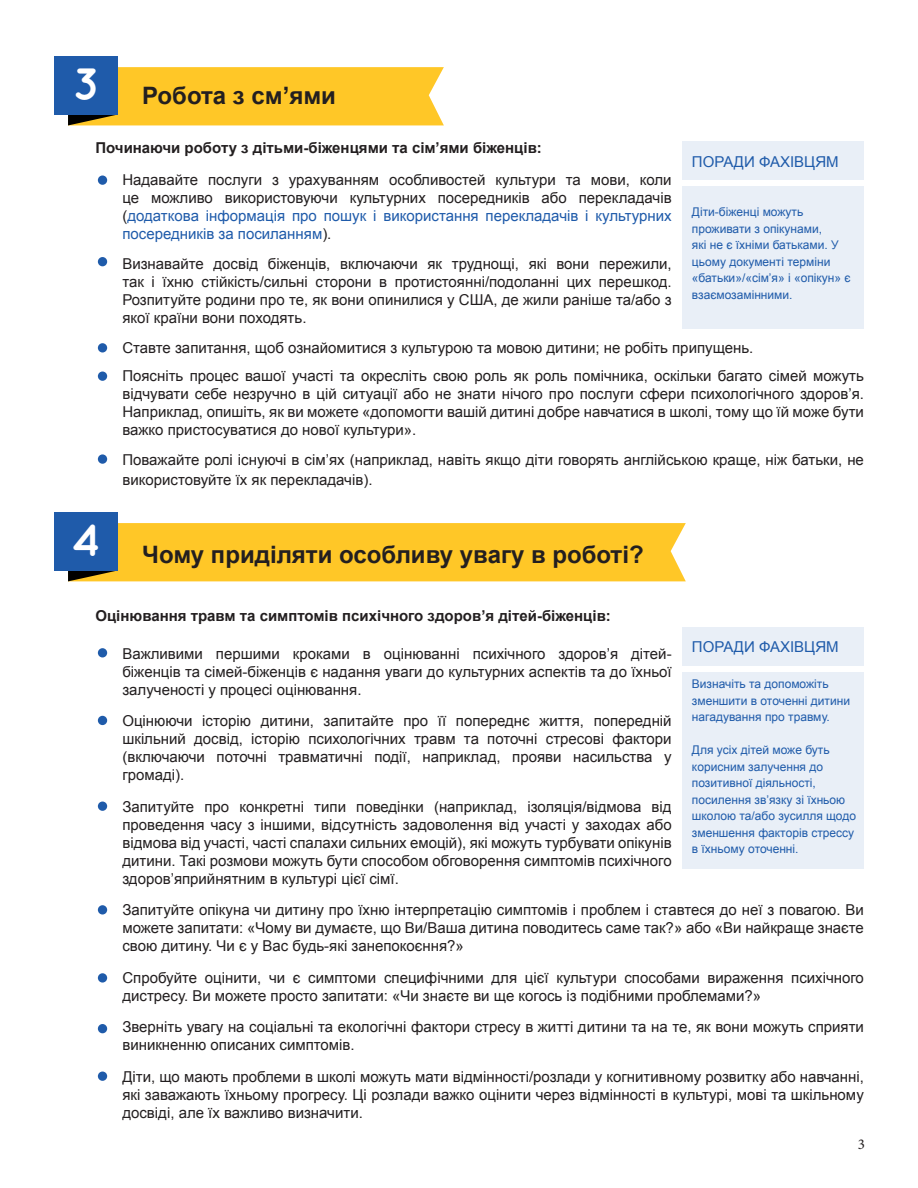
<style>
.page{position:relative;width:918px;height:1188px;background:#fff}
.page>*{position:absolute;margin:0;border:0;box-sizing:border-box;transform-origin:0 0}
.t1{font:700 45px "Quicksand";color:#fff}
.t2{font:700 24px "Arial";color:#231f20}
.t3{font:15px/18px "Arial";color:#231f20;text-align:justify}
.t4{font:700 15px "Arial";color:#231f20}
.t5{font:15px "Arial";color:#1f5baa}
.t6{font:15px "Minion Pro";color:#231f20}
.t7{font:12px/16.5px "Arial";color:#1f5baa}
.s1{color:#1f5baa}
</style>
<div class="page">
<div style="left:68px;top:67px;width:376px;height:58px;background:#ffc727"></div>
<div style="left:54px;top:56px;width:64px;height:59px;background:#1f5baa"></div>
<div style="left:68px;top:523px;width:618px;height:58px;background:#ffc727"></div>
<div style="left:54px;top:512px;width:64px;height:59px;background:#1f5baa"></div>
<div style="left:98px;top:176px;width:9px;height:9px;background:#1f5baa;border-radius:50%"></div>
<div style="left:98px;top:257px;width:9px;height:9px;background:#1f5baa;border-radius:50%"></div>
<div style="left:98px;top:343px;width:9px;height:10px;background:#1f5baa;border-radius:50%"></div>
<div style="left:98px;top:372px;width:9px;height:9px;background:#1f5baa;border-radius:50%"></div>
<div style="left:98px;top:454px;width:9px;height:10px;background:#1f5baa;border-radius:50%"></div>
<div style="left:98px;top:648px;width:9px;height:9px;background:#1f5baa;border-radius:50%"></div>
<div style="left:98px;top:716px;width:9px;height:9px;background:#1f5baa;border-radius:50%"></div>
<div style="left:98px;top:802px;width:9px;height:9px;background:#1f5baa;border-radius:50%"></div>
<div style="left:98px;top:905px;width:9px;height:10px;background:#1f5baa;border-radius:50%"></div>
<div style="left:98px;top:973px;width:9px;height:10px;background:#1f5baa;border-radius:50%"></div>
<div style="left:98px;top:1024px;width:9px;height:9px;background:#1f5baa;border-radius:50%"></div>
<div style="left:98px;top:1072px;width:9px;height:9px;background:#1f5baa;border-radius:50%"></div>
<div style="left:683px;top:141px;width:181px;height:39px;background:#e9eff7"></div>
<div style="left:683px;top:187px;width:181px;height:142px;background:#e9eff7"></div>
<div style="left:683px;top:627px;width:181px;height:38px;background:#e9eff7"></div>
<div style="left:683px;top:672px;width:181px;height:197px;background:#e9eff7"></div>
<p class="t1" style="left:72px;top:57px;width:29px">3</p>
<p class="t2" style="left:142px;top:80px;width:195px">Робота з см’ями</p>
<p class="t4" style="left:95px;top:138px;width:448px">Починаючи роботу з дітьми-біженцями та сім’ями біженців:</p>
<p class="t3" style="left:122px;top:171px;width:551px">Надавайте послуги з урахуванням особливостей культури та мови, коли це можливо використовуючи культурних посередників або перекладачів (<span class="s1">додаткова інформація про пошук і використання перекладачів і культурних посередників за посиланням</span>).</p>
<p class="t3" style="left:122px;top:255px;width:551px">Визнавайте досвід біженців, включаючи як труднощі, які вони пережили, так і їхню стійкість/сильні сторони в протистоянні/подоланні цих перешкод.<br>Розпитуйте родини про те, як вони опинилися у США, де жили раніше та/або з якої країни вони походять.</p>
<p class="t3" style="left:122px;top:339px;width:633px">Ставте запитання, щоб ознайомитися з культурою та мовою дитини; не робіть припущень.</p>
<p class="t3" style="left:122px;top:367px;width:743px">Поясніть процес вашої участі та окресліть свою роль як роль помічника, оскільки багато сімей можуть відчувати себе незручно в цій ситуації або не знати нічого про послуги сфери психологічного здоров’я.<br>Наприклад, опишіть, як ви можете «допомогти вашій дитині добре навчатися в школі, тому що їй може бути важко пристосуватися до нової культури».</p>
<p class="t3" style="left:122px;top:451px;width:743px;line-height:19.5px">Поважайте ролі існуючі в сім’ях (наприклад, навіть якщо діти говорять англійською краще, ніж батьки, не використовуйте їх як перекладачів).</p>
<p class="t5" style="left:692px;top:152px;width:148px">ПОРАДИ ФАХІВЦЯМ</p>
<p class="t7" style="left:692px;top:204px;width:160px">Діти-біженці можуть проживати з опікунами,<br>які не є їхніми батьками. У цьому документі терміни «батьки»/«сім’я» і «опікун» є взаємозамінними.</p>
<p class="t1" style="left:71px;top:513px;width:31px">4</p>
<p class="t2" style="left:142px;top:539px;width:503px">Чому приділяти особливу увагу в роботі?</p>
<p class="t4" style="left:95px;top:606px;width:517px">Оцінювання травм та симптомів психічного здоров’я дітей-біженців:</p>
<p class="t3" style="left:122px;top:645px;width:551px">Важливими першими кроками в оцінюванні психічного здоров’я дітей&shy;біженців та сімей-біженців є надання уваги до культурних аспектів та до їхньої залученості у процесі оцінювання.</p>
<p class="t3" style="left:122px;top:712px;width:551px">Оцінюючи історію дитини, запитайте про її попереднє життя, попередній шкільний досвід, історію психологічних травм та поточні стресові фактори (включаючи поточні травматичні події, наприклад, прояви насильства у громаді).</p>
<p class="t3" style="left:122px;top:798px;width:551px">Запитуйте про конкретні типи поведінки (наприклад, ізоляція/відмова від проведення часу з іншими, відсутність задоволення від участі у заходах або відмова від участі, часті спалахи сильних емоцій), які можуть турбувати опікунів дитини. Такі розмови можуть бути способом обговорення симптомів психічного здоров’яприйнятним в культурі цієї сімї.</p>
<p class="t3" style="left:122px;top:901px;width:743px">Запитуйте опікуна чи дитину про їхню інтерпретацію симптомів і проблем і ставтеся до неї з повагою. Ви можете запитати: «Чому ви думаєте, що Ви/Ваша дитина поводитесь саме так?» або «Ви найкраще знаєте свою дитину. Чи є у Вас будь-які занепокоєння?»</p>
<p class="t3" style="left:122px;top:969px;width:743px">Спробуйте оцінити, чи є симптоми специфічними для цієї культури способами вираження психічного дистресу. Ви можете просто запитати: «Чи знаєте ви ще когось із подібними проблемами?»</p>
<p class="t3" style="left:122px;top:1018px;width:743px">Зверніть увагу на соціальні та екологічні фактори стресу в житті дитини та на те, як вони можуть сприяти виникненню описаних симптомів.</p>
<p class="t3" style="left:122px;top:1068px;width:743px">Діти, що мають проблеми в школі можуть мати відмінності/розлади у когнитивному розвитку або навчанні, які заважають їхньому прогресу. Ці розлади важко оцінити через відмінності в культурі, мові та шкільному досвіді, але їх важливо визначити.</p>
<p class="t5" style="left:692px;top:637px;width:148px">ПОРАДИ ФАХІВЦЯМ</p>
<p class="t7" style="left:692px;top:676px;width:160px">Визначіть та допоможіть зменшити в оточенні дитини нагадування про травму.</p>
<p class="t7" style="left:692px;top:742px;width:166px">Для усіх дітей може буть корисним залучення до позитивної діяльності, посилення зв’язку зі їхньою школою та/або зусилля щодо зменшення факторів стрессу в їхньому оточенні.</p>
<p class="t6" style="left:858px;top:1135px;width:9px">3</p>
</div>
